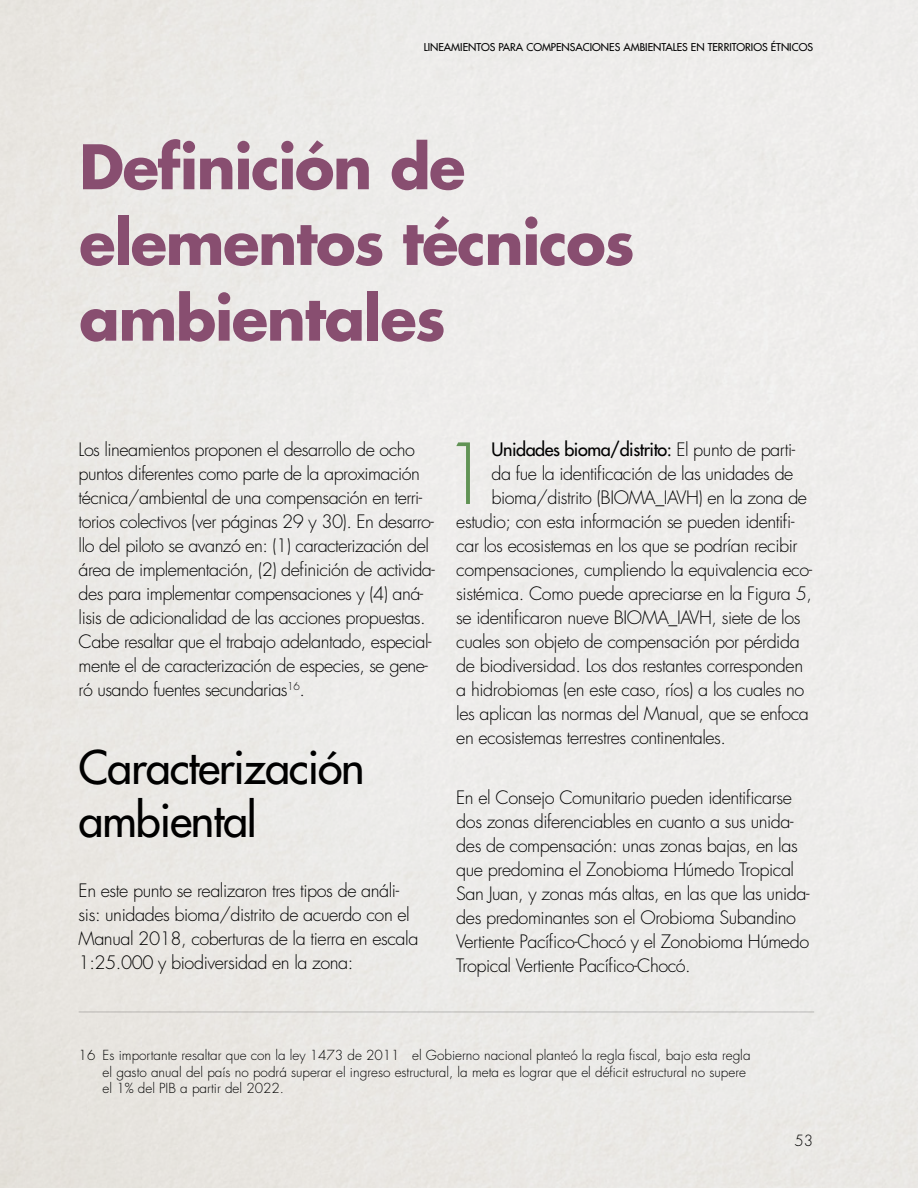
<style>
.page{position:relative;width:918px;height:1188px;background:#fff}
.page>*{position:absolute;margin:0;border:0;box-sizing:border-box;transform-origin:0 0}
.t1{font:300 81.6px "Futura Std";color:#619355}
.t2{font:700 59.7px/75.8px "Futura Std";letter-spacing:-.025em;color:#884e70}
.t3{font:500 45px/52.5px "Futura Std";letter-spacing:-.025em;color:#000}
.t4{font:300 18px/24px "Futura Std";letter-spacing:-.025em;color:#000}
.t5{font:500 18px "Futura Std";letter-spacing:-.025em;color:#000}
.t6{font:300 15px "Futura Std";color:#000}
.t7{font:300 13.5px/16.5px "Futura Std";color:#000}
.t8{font:500 10.5px "Futura Std";color:#000}
.s1{font-weight:300}
</style>
<div class="page">
<hr style="left:79px;top:1011px;width:735px;height:2px;background:#dadada">
<p class="t8" style="left:424px;top:40px;width:391px">LINEAMIENTOS PARA COMPENSACIONES AMBIENTALES EN TERRITORIOS ÉTNICOS</p>
<h2 class="t2" style="left:79px;top:128px;width:557px">Definición de elementos técnicos ambientales</h2>
<p class="t4" style="left:79px;top:438px;width:358px">Los lineamientos proponen el desarrollo de ocho puntos diferentes como parte de la aproximación técnica/ambiental de una compensación en terri&shy;torios colectivos (ver páginas 29 y 30). En desarro&shy;llo del piloto se avanzó en: (1) caracterización del área de implementación, (2) definición de activida&shy;des para implementar compensaciones y (4) aná&shy;lisis de adicionalidad de las acciones propuestas.<br>Cabe resaltar que el trabajo adelantado, especial&shy;mente el de caracterización de especies, se gene&shy;ró usando fuentes secundarias<sup>16</sup>.</p>
<h3 class="t3" style="left:79px;top:742px;width:288px">Caracterización ambiental</h3>
<p class="t4" style="left:79px;top:879px;width:341px">En este punto se realizaron tres tipos de análi&shy;sis: unidades bioma/distrito de acuerdo con el Manual 2018, coberturas de la tierra en escala 1:25.000 y biodiversidad en la zona:</p>
<h1 class="t1" style="left:441px;top:425px;width:52px">1</h1>
<p class="t5" style="left:492px;top:438px;width:305px">Unidades bioma/distrito: <span class="s1">El punto de parti-</span></p>
<p class="t4" style="left:492px;top:462px;width:304px">da fue la identificación de las unidades de</p>
<p class="t4" style="left:492px;top:486px;width:317px">bioma/distrito (BIOMA_IAVH) en la zona de</p>
<p class="t4" style="left:456px;top:510px;width:340px">estudio; con esta información se pueden identifi-</p>
<p class="t4" style="left:456px;top:534px;width:343px">car los ecosistemas en los que se podrían recibir</p>
<p class="t4" style="left:456px;top:558px;width:357px">compensaciones, cumpliendo la equivalencia eco-</p>
<p class="t4" style="left:456px;top:582px;width:357px">sistémica. Como puede apreciarse en la Figura 5,</p>
<p class="t4" style="left:456px;top:606px;width:346px">se identificaron nueve BIOMA_IAVH, siete de los</p>
<p class="t4" style="left:456px;top:630px;width:345px">cuales son objeto de compensación por pérdida</p>
<p class="t4" style="left:456px;top:654px;width:348px">de biodiversidad. Los dos restantes corresponden</p>
<p class="t4" style="left:456px;top:678px;width:349px">a hidrobiomas (en este caso, ríos) a los cuales no</p>
<p class="t4" style="left:456px;top:702px;width:354px">les aplican las normas del Manual, que se enfoca</p>
<p class="t4" style="left:456px;top:726px;width:271px">en ecosistemas terrestres continentales.</p>
<p class="t4" style="left:456px;top:786px;width:355px">En el Consejo Comunitario pueden identificarse dos zonas diferenciables en cuanto a sus unida&shy;des de compensación: unas zonas bajas, en las que predomina el Zonobioma Húmedo Tropical San Juan, y zonas más altas, en las que las unida&shy;des predominantes son el Orobioma Subandino Vertiente Pacífico-Chocó y el Zonobioma Húmedo Tropical Vertiente Pacífico-Chocó.</p>
<p class="t7" style="left:103px;top:1047px;width:649px;text-indent:-24px">16 Es importante resaltar que con la ley 1473 de 2011 el Gobierno nacional planteó la regla fiscal, bajo esta regla el gasto anual del país no podrá superar el ingreso estructural, la meta es lograr que el déficit estructural no supere el 1% del PIB a partir del 2022.</p>
<p class="t6" style="left:794px;top:1131px;width:20px">53</p>
</div>
